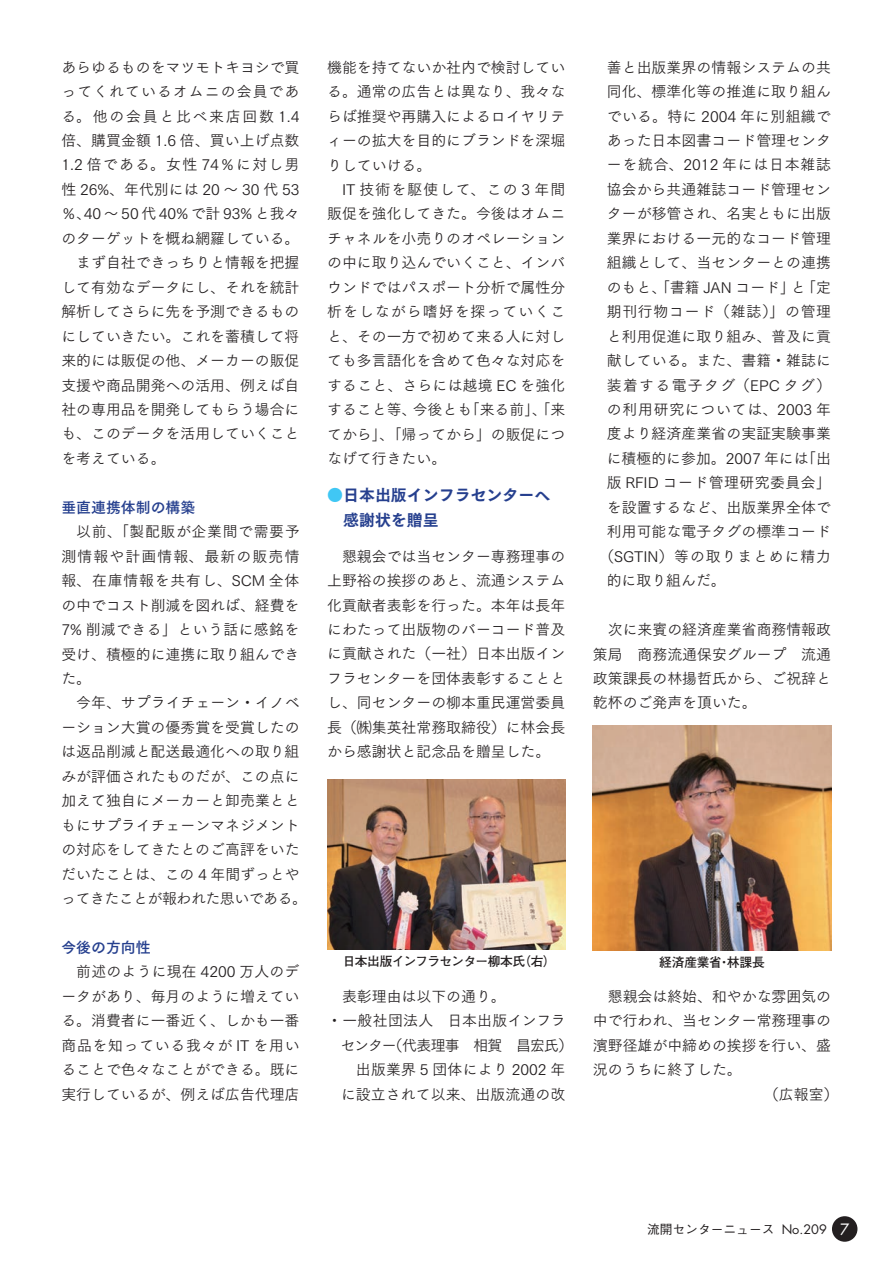
<style>
.page{position:relative;width:893px;height:1263px;background:#fff}
.page>*{position:absolute;margin:0;border:0;box-sizing:border-box;transform-origin:0 0}
.t1{font:15.9px/24.5px "Tsuku Go Pro E";color:#253f8e}
.t2{font:14.85px/24.5px "Tsuku Go Pro R";color:#231f20;text-align:justify}
.t3{font:14.85px "Tsuku Go Pro R";letter-spacing:.05em;color:#231f20}
.t4{font:14.85px "Tsuku Go Pro R";letter-spacing:-.055em;color:#231f20}
.t5{font:14.85px "Tsuku Go Pro R";letter-spacing:.06em;color:#231f20}
.t6{font:14.85px "Tsuku Go Pro R";letter-spacing:.025em;color:#231f20}
.t7{font:14.85px "Tsuku Go Pro R";letter-spacing:.03em;color:#231f20}
.t8{font:14.85px "Tsuku Go Pro B";color:#253f8e}
.t9{font:14.85px "Tsuku Go Pro R";letter-spacing:.09em;color:#231f20}
.t10{font:700 12.75px "Futo Go B101 Pr 5";letter-spacing:-.055em;color:#231f20}
.t11{font:500 12.75px "Gothic BBB Pr 6";color:#231f20}
.t12{font:700 12.75px "Futo Go B101 Pr 5";letter-spacing:-.035em;color:#231f20}
.s1{color:#40c7f4}
.s2{font-family:"Futura";font-weight:400}
.s3{font-family:"Futura";font-weight:400;font-size:15.15px;color:#fff}
</style>
<div class="page">
<img style="left:327px;top:779px;width:238px;height:171px">
<img style="left:593px;top:725px;width:238px;height:225px">
<div style="left:832px;top:1216px;width:25px;height:26px;background:#231f20;border-radius:50%"></div>
<p class="t2" style="left:61px;top:53px;width:240px">あらゆるものをマツモトキヨシで買ってくれているオムニの会員である。他の会員と比べ来店回数 1.4倍、購買金額 1.6 倍、買い上げ点数1.2 倍である。女性 74％に対し男性 26%、年代別には 20 〜 30 代 53％、40 〜 50 代 40% で計 93% と我々のターゲットを概ね網羅している。　まず自社できっちりと情報を把握して有効なデータにし、それを統計解析してさらに先を予測できるものにしていきたい。これを蓄積して将来的には販促の他、メーカーの販促支援や商品開発への活用、例えば自社の専用品を開発してもらう場合にも、このデータを活用していくことを考えている。</p>
<p class="t8" style="left:61px;top:494px;width:135px">垂直連携体制の構築</p>
<p class="t2" style="left:61px;top:518px;width:247px;text-align:left">　以前、「製配販が企業間で需要予測情報や計画情報、最新の販売情報、在庫情報を共有し、SCM 全体の中でコスト削減を図れば、経費を<br>7% 削減できる」という話に感銘を受け、積極的に連携に取り組んできた。<br>　今年、サプライチェーン・イノベーション大賞の優秀賞を受賞したのは返品削減と配送最適化への取り組みが評価されたものだが、この点に加えて独自にメーカーと卸売業とともにサプライチェーンマネジメントの対応をしてきたとのご高評をいただいたことは、この 4 年間ずっとやってきたことが報われた思いである。</p>
<p class="t8" style="left:61px;top:934px;width:91px">今後の方向性</p>
<p class="t2" style="left:61px;top:958px;width:240px">　前述のように現在 4200 万人のデータがあり、毎月のように増えている。消費者に一番近く、しかも一番商品を知っている我々が IT を用いることで色々なことができる。既に実行しているが、例えば広告代理店</p>
<p class="t2" style="left:327px;top:53px;width:240px;text-align:left">機能を持てないか社内で検討している。通常の広告とは異なり、我々ならば推奨や再購入によるロイヤリティーの拡大を目的にブランドを深堀りしていける。<br>　IT 技術を駆使して、この 3 年間販促を強化してきた。今後はオムニチャネルを小売りのオペレーションの中に取り込んでいくこと、インバウンドではパスポート分析で属性分析をしながら嗜好を探っていくこと、その一方で初めて来る人に対しても多言語化を含めて色々な対応をすること、さらには越境 EC を強化すること等、今後とも「来る前」、「来てから」、「帰ってから」の販促につなげて行きたい。</p>
<p class="t1" style="left:327px;top:481px;width:225px"><span class="s1">●</span>日本出版インフラセンターへ　感謝状を贈呈</p>
<p class="t2" style="left:327px;top:542px;width:240px">　懇親会では当センター専務理事の上野裕の挨拶のあと、流通システム化貢献者表彰を行った。本年は長年にわたって出版物のバーコード普及に貢献された（一社）日本出版インフラセンターを団体表彰することとし、同センターの柳本重民運営委員長（㈱集英社常務取締役）に林会長から感謝状と記念品を贈呈した。</p>
<p class="t10" style="left:343px;top:951px;width:215px">日本出版インフラセンター柳本氏（右）</p>
<p class="t2" style="left:327px;top:982px;width:180px">　表彰理由は以下の通り。</p>
<p class="t2" style="left:327px;top:1007px;width:240px">・一般社団法人　日本出版インフラ</p>
<p class="t4" style="left:341px;top:1033px;width:234px">センター（代表理事　相賀　昌宏氏）</p>
<p class="t2" style="left:341px;top:1056px;width:226px">　出版業界 5 団体により 2002 年</p>
<p class="t2" style="left:341px;top:1080px;width:226px">に設立されて以来、出版流通の改</p>
<p class="t2" style="left:607px;top:53px;width:226px">善と出版業界の情報システムの共</p>
<p class="t2" style="left:607px;top:78px;width:226px">同化、標準化等の推進に取り組ん</p>
<p class="t6" style="left:607px;top:104px;width:226px">でいる。特に 2004 年に別組織で</p>
<p class="t2" style="left:607px;top:127px;width:226px">あった日本図書コード管理センタ</p>
<p class="t3" style="left:607px;top:153px;width:226px">ーを統合、2012 年には日本雑誌</p>
<p class="t2" style="left:607px;top:175px;width:226px">協会から共通雑誌コード管理セン</p>
<p class="t2" style="left:607px;top:200px;width:226px">ターが移管され、名実ともに出版</p>
<p class="t2" style="left:607px;top:224px;width:226px">業界における一元的なコード管理</p>
<p class="t2" style="left:607px;top:249px;width:226px">組織として、当センターとの連携</p>
<p class="t2" style="left:607px;top:273px;width:226px">のもと、「書籍 JAN コード」と「定</p>
<p class="t3" style="left:607px;top:299px;width:226px">期刊行物コード（雑誌）」の管理</p>
<p class="t2" style="left:607px;top:322px;width:226px">と利用促進に取り組み、普及に貢</p>
<p class="t2" style="left:607px;top:347px;width:226px">献している。また、書籍・雑誌に</p>
<p class="t9" style="left:607px;top:373px;width:226px">装着する電子タグ（EPC タグ）</p>
<p class="t3" style="left:607px;top:397px;width:226px">の利用研究については、2003 年</p>
<p class="t2" style="left:607px;top:420px;width:226px">度より経済産業省の実証実験事業</p>
<p class="t2" style="left:607px;top:444px;width:226px">に積極的に参加。2007 年には「出</p>
<p class="t7" style="left:607px;top:470px;width:226px">版 RFID コード管理研究委員会」</p>
<p class="t2" style="left:607px;top:493px;width:226px">を設置するなど、出版業界全体で</p>
<p class="t2" style="left:607px;top:518px;width:226px">利用可能な電子タグの標準コード</p>
<p class="t5" style="left:599px;top:544px;width:233px">（SGTIN）等の取りまとめに精力</p>
<p class="t2" style="left:607px;top:567px;width:121px">的に取り組んだ。</p>
<p class="t2" style="left:593px;top:616px;width:240px">　次に来賓の経済産業省商務情報政策局　商務流通保安グループ　流通政策課長の林揚哲氏から、ご祝辞と乾杯のご発声を頂いた。</p>
<p class="t12" style="left:659px;top:952px;width:107px">経済産業省・林課長</p>
<p class="t2" style="left:593px;top:982px;width:240px">　懇親会は終始、和やかな雰囲気の</p>
<p class="t2" style="left:593px;top:1007px;width:240px">中で行われ、当センター常務理事の</p>
<p class="t2" style="left:593px;top:1031px;width:240px">濱野径雄が中締めの挨拶を行い、盛</p>
<p class="t2" style="left:593px;top:1056px;width:150px">況のうちに終了した。</p>
<p class="t2" style="left:764px;top:1080px;width:76px">（広報室）</p>
<p class="t11" style="left:647px;top:1219px;width:204px">流開センターニュース <span class="s2">No.209</span> <span class="s3">7</span></p>
</div>
